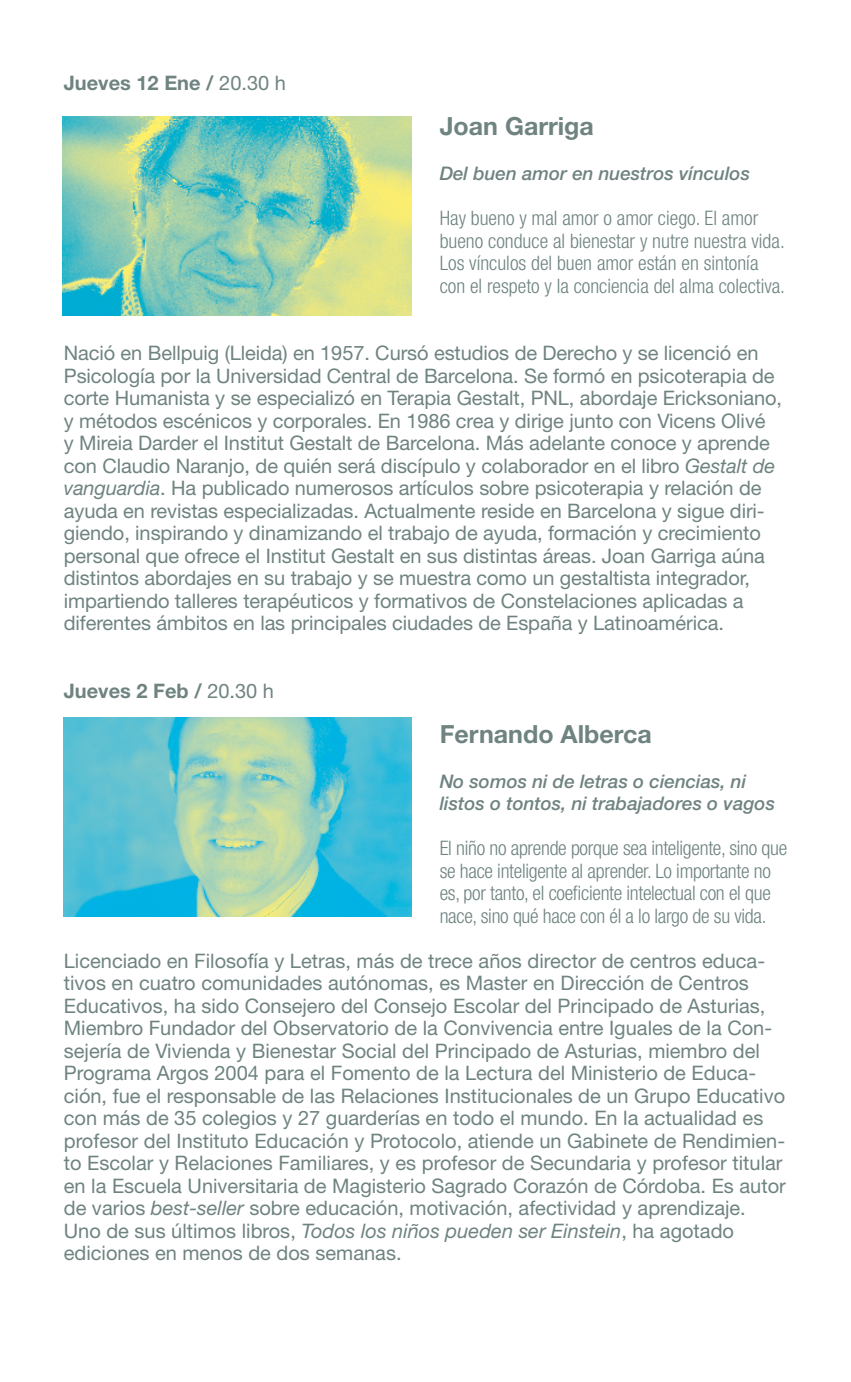
<style>
.page{position:relative;width:851px;height:1382px;background:#fff}
.page>*{position:absolute;margin:0;border:0;box-sizing:border-box;transform-origin:0 0}
.t1{font:700 25px "Helvetica Neue";color:#6f8381}
.t2{font:20px/22.5px "Helvetica Neue";letter-spacing:-.005em;color:#6f8381}
.t3{font:300 condensed 20px/22.5px "Helvetica Neue";letter-spacing:-.015em;color:#6f8381}
.t4{font:700 20px "Helvetica Neue";color:#6f8381}
.t5{font:italic 500 18.75px/22.5px "Helvetica Neue";color:#6f8381}
.s1{font-weight:400}
.s2{font-style:italic}
</style>
<div class="page">
<img style="left:64px;top:718px;width:347px;height:198px">
<img style="left:62px;top:117px;width:349px;height:198px">
<p class="t4" style="left:64px;top:70px;width:223px">Jueves 12 Ene / <span class="s1">20.30 h</span></p>
<p class="t1" style="left:439px;top:111px;width:156px">Joan Garriga</p>
<p class="t5" style="left:439px;top:162px;width:312px">Del buen amor en nuestros vínculos</p>
<p class="t3" style="left:439px;top:207px;width:347px">Hay bueno y mal amor o amor ciego. El amor bueno conduce al bienestar y nutre nuestra vida.<br>Los vínculos del buen amor están en sintonía con el respeto y la conciencia del alma colectiva.</p>
<p class="t2" style="left:64px;top:341px;width:719px">Nació en Bellpuig (Lleida) en 1957. Cursó estudios de Derecho y se licenció en Psicología por la Universidad Central de Barcelona. Se formó en psicoterapia de corte Humanista y se especializó en Terapia Gestalt, PNL, abordaje Ericksoniano, y métodos escénicos y corporales. En 1986 crea y dirige junto con Vicens Olivé<br>y Mireia Darder el Institut Gestalt de Barcelona. Más adelante conoce y aprende con Claudio Naranjo, de quién será discípulo y colaborador en el libro <span class="s2">Gestalt de vanguardia</span>. Ha publicado numerosos artículos sobre psicoterapia y relación de ayuda en revistas especializadas. Actualmente reside en Barcelona y sigue diri&shy;giendo, inspirando y dinamizando el trabajo de ayuda, formación y crecimiento personal que ofrece el Institut Gestalt en sus distintas áreas. Joan Garriga aúna distintos abordajes en su trabajo y se muestra como un gestaltista integrador, impartiendo talleres terapéuticos y formativos de Constelaciones aplicadas a diferentes ámbitos en las principales ciudades de España y Latinoamérica.</p>
<p class="t4" style="left:64px;top:678px;width:212px">Jueves 2 Feb / <span class="s1">20.30 h</span></p>
<p class="t1" style="left:439px;top:718px;width:214px">Fernando Alberca</p>
<p class="t5" style="left:439px;top:769px;width:337px">No somos ni de letras o ciencias, ni listos o tontos, ni trabajadores o vagos</p>
<p class="t3" style="left:439px;top:837px;width:349px">El niño no aprende porque sea inteligente, sino que se hace inteligente al aprender. Lo importante no es, por tanto, el coeficiente intelectual con el que nace, sino qué hace con él a lo largo de su vida.</p>
<p class="t2" style="left:64px;top:949px;width:723px">Licenciado en Filosofía y Letras, más de trece años director de centros educa&shy;tivos en cuatro comunidades autónomas, es Master en Dirección de Centros Educativos, ha sido Consejero del Consejo Escolar del Principado de Asturias, Miembro Fundador del Observatorio de la Convivencia entre Iguales de la Con&shy;sejería de Vivienda y Bienestar Social del Principado de Asturias, miembro del Programa Argos 2004 para el Fomento de la Lectura del Ministerio de Educa&shy;ción, fue el responsable de las Relaciones Institucionales de un Grupo Educativo con más de 35 colegios y 27 guarderías en todo el mundo. En la actualidad es profesor del Instituto Educación y Protocolo, atiende un Gabinete de Rendimien&shy;to Escolar y Relaciones Familiares, y es profesor de Secundaria y profesor titular en la Escuela Universitaria de Magisterio Sagrado Corazón de Córdoba. Es autor de varios <span class="s2">best-seller</span> sobre educación, motivación, afectividad y aprendizaje.<br>Uno de sus últimos libros, <span class="s2">Todos los niños pueden ser Einstein</span>, ha agotado ediciones en menos de dos semanas.</p>
</div>
